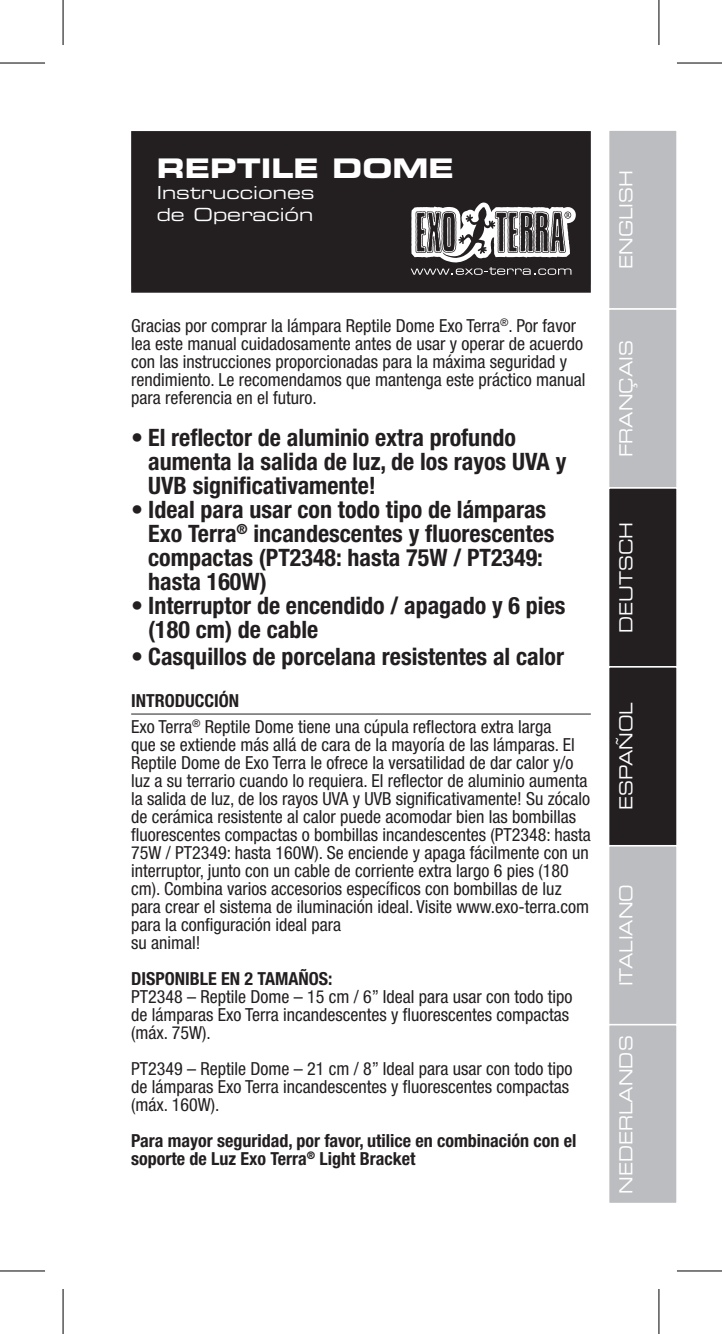
<style>
.page{position:relative;width:722px;height:1334px;background:#fff}
.page>*{position:absolute;margin:0;border:0;box-sizing:border-box;transform-origin:0 0}
.t1{font:27px "Eurostile Bold Extended Two";color:#fff}
.t2{font:700 condensed 24px/24px "Helvetica Neue";color:#231f20}
.t3{font:condensed 18px/18px "Helvetica Neue";color:#231f20}
.t4{font:700 condensed 18px/18px "Helvetica Neue";color:#231f20}
.t5{font:18px "Eurostile Extended Two";color:#fff;scale:.9 1}
.t6{font:18px/21.6px "Eurostile Extended Two";color:#fff}
.s1{font-weight:700}
</style>
<div class="page">
<div style="left:607px;top:129px;width:70px;height:181px;background:#bcbdc0;border:2px solid #fff"></div>
<div style="left:607px;top:308px;width:70px;height:180px;background:#bcbdc0;border:2px solid #fff"></div>
<div style="left:608px;top:488px;width:68px;height:179px;background:#231f20"></div>
<div style="left:607px;top:487px;width:70px;height:180px;border:2px solid #fff"></div>
<div style="left:608px;top:667px;width:68px;height:178px;background:#231f20"></div>
<div style="left:607px;top:666px;width:70px;height:180px;border:2px solid #fff"></div>
<div style="left:607px;top:845px;width:70px;height:180px;background:#bcbdc0;border:2px solid #fff"></div>
<div style="left:607px;top:1024px;width:70px;height:180px;background:#bcbdc0;border:2px solid #fff"></div>
<hr style="left:131px;top:713px;width:459px;height:1px;background:#231f20">
<div style="left:133px;top:133px;width:456px;height:158px;background:#231f20"></div>
<div style="left:131px;top:131px;width:459px;height:162px;border:3px solid #231f20"></div>
<svg style="left:410px;top:202px;width:165px;height:73px"></svg>
<svg style="left:659px;top:0;width:1px;height:45px"></svg>
<svg style="left:659px;top:1289px;width:1px;height:45px"></svg>
<hr style="left:0;top:62px;width:45px;height:2px;background:#000">
<hr style="left:676px;top:62px;width:45px;height:2px;background:#000">
<hr style="left:0;top:1270px;width:45px;height:1px;background:#000">
<hr style="left:676px;top:1270px;width:45px;height:1px;background:#000">
<hr style="left:62px;top:0;width:2px;height:45px;background:#000">
<hr style="left:62px;top:1289px;width:2px;height:45px;background:#000">
<hr style="left:658px;top:0;width:1px;height:45px;background:#000">
<hr style="left:658px;top:1289px;width:1px;height:45px;background:#000">
<h1 class="t1" style="left:157px;top:149px;width:298px">REPTILE DOME</h1>
<p class="t6" style="left:157px;top:182px;width:159px">Instrucciones de Operación</p>
<p class="t3" style="left:131px;top:316px;width:456px">Gracias por comprar la lámpara Reptile Dome Exo Terra<sup>®</sup>. Por favor lea este manual cuidadosamente antes de usar y operar de acuerdo con las instrucciones proporcionadas para la máxima seguridad y rendimiento. Le recomendamos que mantenga este práctico manual para referencia en el futuro.</p>
<h2 class="t2" style="left:148px;top:425px;width:419px;text-indent:-17px">• El reflector de aluminio extra profundo aumenta la salida de luz, de los rayos UVA y<br>UVB significativamente!</h2>
<h2 class="t2" style="left:148px;top:497px;width:407px;text-indent:-17px">• Ideal para usar con todo tipo de lámparas Exo Terra<sup>®</sup> incandescentes y fluorescentes compactas (PT2348: hasta 75W / PT2349: hasta 160W)</h2>
<h2 class="t2" style="left:148px;top:593px;width:418px;text-indent:-17px">• Interruptor de encendido / apagado y 6 pies (180 cm) de cable</h2>
<h2 class="t2" style="left:131px;top:644px;width:434px">• Casquillos de porcelana resistentes al calor</h2>
<p class="t3" style="left:131px;top:687px;width:422px;line-height:26.4px"><span class="s1">INTRODUCCIÓN<br></span>Exo Terra<sup>®</sup> Reptile Dome tiene una cúpula reflectora extra larga</p>
<p class="t3" style="left:131px;top:736px;width:461px">que se extiende más allá de cara de la mayoría de las lámparas. El Reptile Dome de Exo Terra le ofrece la versatilidad de dar calor y/o luz a su terrario cuando lo requiera. El reflector de aluminio aumenta la salida de luz, de los rayos UVA y UVB significativamente! Su zócalo de cerámica resistente al calor puede acomodar bien las bombillas fluorescentes compactas o bombillas incandescentes (PT2348: hasta 75W / PT2349: hasta 160W). Se enciende y apaga fácilmente con un interruptor, junto con un cable de corriente extra largo 6 pies (180 cm). Combina varios accesorios específicos con bombillas de luz para crear el sistema de iluminación ideal. Visite www.exo-terra.com para la configuración ideal para<br>su animal!</p>
<p class="t4" style="left:131px;top:969px;width:203px">DISPONIBLE EN 2 TAMAÑOS:</p>
<p class="t3" style="left:131px;top:988px;width:442px">PT2348 – Reptile Dome – 15 cm / 6” Ideal para usar con todo tipo de lámparas Exo Terra incandescentes y fluorescentes compactas (máx. 75W).</p>
<p class="t3" style="left:131px;top:1060px;width:442px">PT2349 – Reptile Dome – 21 cm / 8” Ideal para usar con todo tipo de lámparas Exo Terra incandescentes y fluorescentes compactas (máx. 160W).</p>
<p class="t4" style="left:131px;top:1131px;width:447px">Para mayor seguridad, por favor, utilice en combinación con el soporte de Luz Exo Terra<sup>®</sup> Light Bracket</p>
<p class="t5" style="left:613px;top:269px;width:111px;rotate:-90deg">ENGLISH</p>
<p class="t5" style="left:613px;top:457px;width:132px;rotate:-90deg">FRANÇAIS</p>
<p class="t5" style="left:613px;top:633px;width:125px;rotate:-90deg">DEUTSCH</p>
<p class="t5" style="left:613px;top:810px;width:122px;rotate:-90deg">ESPAÑOL</p>
<p class="t5" style="left:613px;top:986px;width:115px;rotate:-90deg">ITALIANO</p>
<p class="t5" style="left:613px;top:1193px;width:177px;rotate:-90deg">NEDERLANDS</p>
</div>
